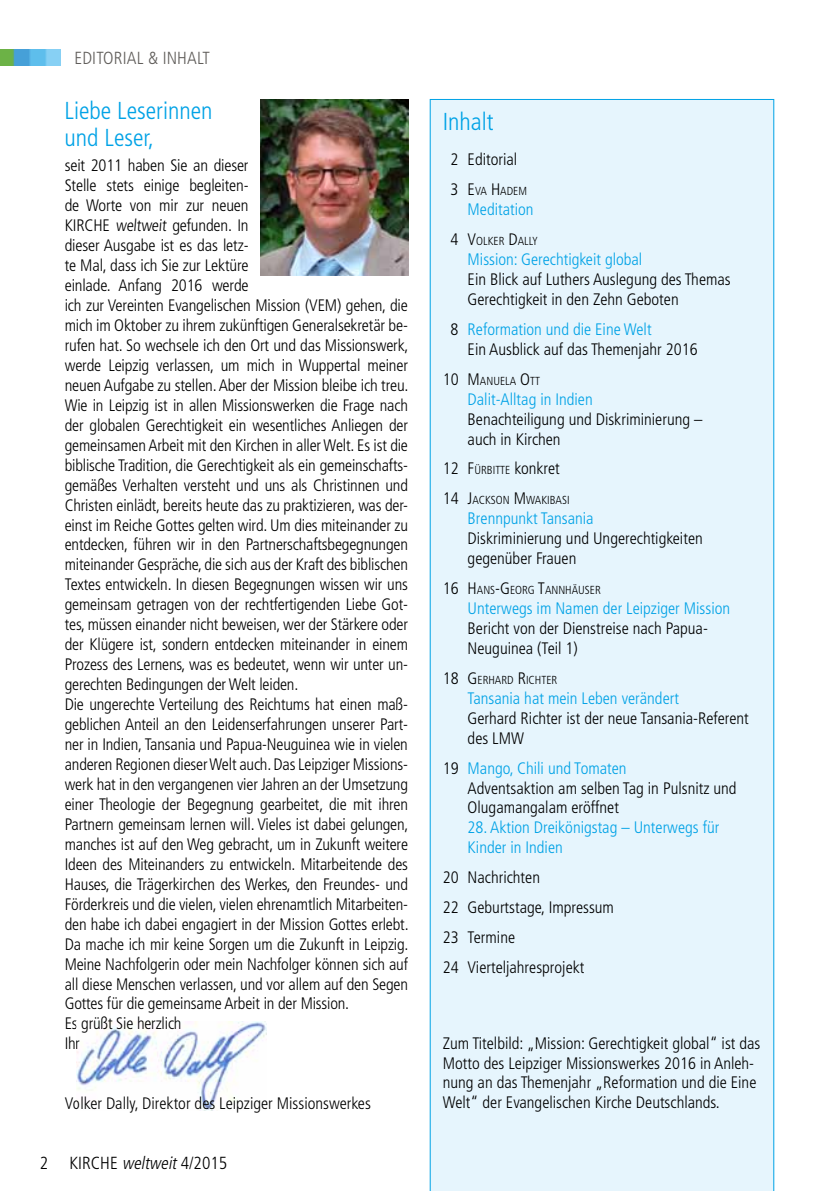
<style>
.page{position:relative;width:834px;height:1191px;background:#fff}
.page>*{position:absolute;margin:0;border:0;box-sizing:border-box;transform-origin:0 0}
.t1{font:300 condensed 24.5px/26.2px "Frutiger";color:#00a2e6}
.t2{font:300 condensed 17.5px "Frutiger";color:#000}
.t3{font:300 condensed 17.5px "Frutiger";letter-spacing:.01em;color:#605d5a}
.t4{font:300 condensed 16.62px/19.9px "Frutiger";letter-spacing:-.01em;color:#000}
.t5{font:300 condensed 16.62px/19.9px "Frutiger";color:#00a2e6}
.t6{font:300 condensed 11.72px "Frutiger";color:#000}
.s1{font-size:16.62px}
.s2{color:#000}
.s3{font-style:inherit}
.s4{font-size:11.72px}
.s5{color:#00a2e6}
.s6{font-style:italic}
</style>
<div class="page">
<img style="left:0;top:50px;width:61px;height:15px">
<img style="left:260px;top:99px;width:149px;height:176px">
<div style="left:430px;top:99px;width:343px;height:1092px;background:#e6f5fd"></div>
<img style="left:77px;top:1021px;width:189px;height:89px">
<p class="t3" style="left:74px;top:48px;width:137px">Editorial &amp; I nhalt</p>
<h1 class="t1" style="left:64px;top:98px;width:149px">Liebe Leserinnen und Leser,</h1>
<h1 class="t1" style="left:443px;top:109px;width:52px">Inhalt</h1>
<p class="t4" style="left:450px;top:150px;width:68px">2 Editorial</p>
<p class="t6" style="left:450px;top:184px;width:78px"><span class="s1">3</span> <span class="s1">E</span>VA <span class="s1">H</span>ADEM</p>
<p class="t5" style="left:467px;top:200px;width:67px">Meditation</p>
<p class="t6" style="left:450px;top:234px;width:89px"><span class="s1">4</span> <span class="s1">V</span>OLKER <span class="s1">D</span>ALLY</p>
<p class="t5" style="left:467px;top:249px;width:176px">Mission: Gerechtigkeit global</p>
<p class="t4" style="left:443px;top:269px;width:12px">E</p>
<p class="t4" style="left:65px;top:156px;width:345px">seit 2011 haben Sie an dieser<br>Stelle stets einige begleiten-<br>de Worte von mir zur neuen<br>Kirche weltweit gefunden. I n<br>dieser Ausgabe ist es das letz-<br>te Mal, dass ich Sie zur Lektüre<br>einlade. Anfang 2016 werde<br>ich zur Vereinten Evangelischen Mission (VEM) gehen, die mich im Oktober zu ihrem zukünftigen Generalsekretär be&shy;rufen hat. So wechsele ich den Ort und das Missionswerk, werde Leipzig verlassen, um mich in Wuppertal meiner neuen Aufgabe zu stellen. Aber der Mission bleibe ich treu.<br>Wie in Leipzig ist in allen Missionswerken die Frage nach der globalen Gerechtigkeit ein wesentliches Anliegen der gemeinsamen Arbeit mit den Kirchen in aller Welt. Es ist die biblische Tradition, die Gerechtigkeit als ein gemeinschafts&shy;gemäßes Verhalten versteht und uns als Christinnen und Christen einlädt, bereits heute das zu praktizieren, was der&shy;einst im Reiche Gottes gelten wird. Um dies miteinander zu entdecken, führen wir in den Partnerschaftsbegegnungen miteinander Gespräche, die sich aus der Kraft des biblischen Textes entwickeln. I n diesen Begegnungen wissen wir uns gemeinsam getragen von der rechtfertigenden Liebe Got&shy;tes, müssen einander nicht beweisen, wer der Stärkere oder der Klügere ist, sondern entdecken miteinander in einem Prozess des Lernens, was es bedeutet, wenn wir unter un&shy;gerechten Bedingungen der Welt leiden.<br>Die ungerechte Verteilung des Reichtums hat einen maß&shy;geblichen Anteil an den Leidenserfahrungen unserer Part&shy;ner in I ndien, Tansania und Papua-Neuguinea wie in vielen anderen Regionen dieser Welt auch. Das Leipziger Missions&shy;werk hat in den vergangenen vier Jahren an der Umsetzung einer Theologie der Begegnung gearbeitet, die mit ihren Partnern gemeinsam lernen will. Vieles ist dabei gelungen, manches ist auf den Weg gebracht, um in Zukunft weitere Ideen des Miteinanders zu entwickeln. Mitarbeitende des Hauses, die Trägerkirchen des Werkes, den Freundes- und Förderkreis und die vielen, vielen ehrenamtlich Mitarbeiten&shy;den habe ich dabei engagiert in der Mission Gottes erlebt.<br>Da mache ich mir keine Sorgen um die Zukunft in Leipzig.<br>Meine Nachfolgerin oder mein Nachfolger können sich auf all diese Menschen verlassen, und vor allem auf den Segen Gottes für die gemeinsame Arbeit in der Mission.<br>Es grüßt Sie herzlich<br>Ihr</p>
<p class="t4" style="left:467px;top:269px;width:264px;text-indent:7px">in Blick auf Luthers Auslegung des Themas<br>Gerechtigkeit in den Zehn Geboten</p>
<p class="t5" style="left:443px;top:319px;width:210px;text-indent:8px"><span class="s2">8</span> Reformation und die Eine Welt<br><span class="s2">E</span></p>
<p class="t4" style="left:475px;top:339px;width:224px">in Ausblick auf das Themenjahr 2016</p>
<p class="t6" style="left:443px;top:374px;width:99px"><span class="s1">10 M</span>ANUELA <span class="s1">O</span>TT</p>
<p class="t5" style="left:443px;top:389px;width:13px">D</p>
<p class="t5" style="left:477px;top:389px;width:117px">alit-Alltag in I ndien</p>
<p class="t4" style="left:443px;top:409px;width:12px">B</p>
<p class="t4" style="left:467px;top:409px;width:236px;text-indent:8px">enachteiligung und Diskriminierung – auch in Kirchen</p>
<p class="t4" style="left:443px;top:459px;width:119px">12 <span class="s3">F</span><span class="s4">ÜRBITTE</span> konkret</p>
<p class="t6" style="left:443px;top:493px;width:128px"><span class="s1">14</span> <span class="s1">J</span>ACKSON <span class="s1">M</span>WAKIBASI</p>
<p class="t5" style="left:467px;top:509px;width:127px">Brennpunkt Tansania</p>
<p class="t4" style="left:467px;top:529px;width:236px">Diskriminierung und U ngerechtigkeiten gegenüber Frauen</p>
<p class="t6" style="left:443px;top:583px;width:159px"><span class="s1">16</span> <span class="s1">H</span>ANS<span class="s1">-G</span>EORG <span class="s1">T</span>ANNHÄUSER</p>
<p class="t5" style="left:443px;top:598px;width:13px">U</p>
<p class="t5" style="left:477px;top:598px;width:254px">nterwegs im Namen der Leipziger Mission</p>
<p class="t4" style="left:443px;top:618px;width:12px">B</p>
<p class="t4" style="left:476px;top:618px;width:233px">ericht von der Dienstreise nach Papua-</p>
<p class="t4" style="left:443px;top:638px;width:13px">N</p>
<p class="t4" style="left:477px;top:638px;width:102px">euguinea (Teil 1)</p>
<p class="t6" style="left:443px;top:673px;width:116px"><span class="s1">18</span> <span class="s1">G</span>ERHARD <span class="s1">R</span>ICHTER</p>
<p class="t5" style="left:443px;top:688px;width:237px">Tansania hat mein Leben verändert</p>
<p class="t4" style="left:467px;top:708px;width:283px">Gerhard Richter ist der neue Tansania-Referent des LMW</p>
<p class="t4" style="left:467px;top:758px;width:270px;text-indent:-25px">19 <span class="s5">Mango, Chili und Tomaten<br></span>Adventsaktion am selben Tag in Pulsnitz und<br>Olugamangalam eröffnet</p>
<p class="t5" style="left:467px;top:818px;width:253px">28. Aktion Dreikönigstag – U nterwegs für</p>
<p class="t5" style="left:443px;top:838px;width:13px">K</p>
<p class="t5" style="left:476px;top:838px;width:88px">inder in I ndien</p>
<p class="t4" style="left:443px;top:862px;width:173px;line-height:29.9px">20 Nachrichten<br>22 Geburtstage, I mpressum<br>23 Termine<br>24 Vierteljahresprojekt</p>
<p class="t4" style="left:443px;top:1033px;width:319px">Zum Titelbild: „Mission: Gerechtigkeit global“ ist das Motto des Leipziger Missionswerkes 2016 in Anleh&shy;nung an das Themenjahr „Reformation und die Eine Welt“ der Evangelischen Kirche Deutschlands.</p>
<p class="t4" style="left:65px;top:1093px;width:307px">Volker Dally, Direktor des Leipziger Missionswerkes</p>
<p class="t2" style="left:40px;top:1153px;width:189px">2 KIRCHE <span class="s6">weltweit</span>4/2015</p>
</div>
